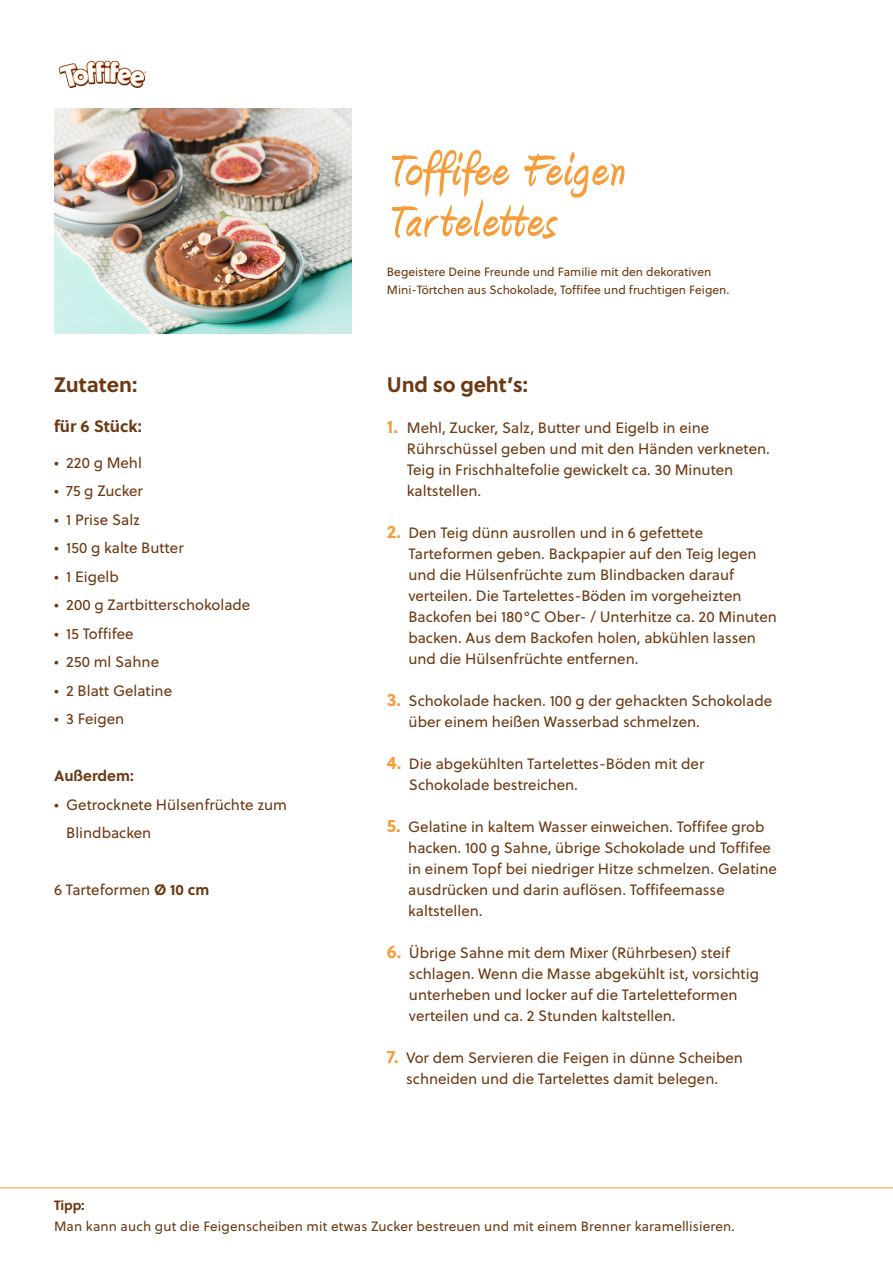
<style>
.page{position:relative;width:893px;height:1263px;background:#fff}
.page>*{position:absolute;margin:0;border:0;box-sizing:border-box;transform-origin:0 0}
.t1{font:700 51px/51px "Amienne";letter-spacing:.035em;color:#f69c38}
.t2{font:700 21px "Soleil";letter-spacing:-.005em;color:#6d3912}
.t3{font:700 16.5px "Soleil";color:#6d3912}
.t4{font:15px/21px "Soleil";color:#6d3912}
.t5{font:700 15px "Soleil";color:#6d3912}
.t6{font:13.5px "Soleil";letter-spacing:.01em;color:#6d3912}
.t7{font:700 13.5px "Soleil";color:#6d3912}
.t8{font:12px/18px "Soleil";color:#6d3912}
.s1{font-weight:700}
.s2{font-weight:700;font-size:18px;color:#f69c38}
</style>
<div class="page">
<img style="left:54px;top:108px;width:297px;height:226px">
<img style="left:59px;top:60px;width:88px;height:28px">
<hr style="left:0;top:1187px;width:893px;height:1px;background:#f69c38">
<h1 class="t1" style="left:387px;top:146px;width:239px">Toffifee Feigen<br>Tar telettes</h1>
<h2 class="t2" style="left:54px;top:368px;width:85px">Zutaten:</h2>
<p class="t3" style="left:54px;top:413px;width:89px">für 6 Stück:</p>
<p class="t4" style="left:54px;top:452px;width:89px">• 220 g Mehl</p>
<p class="t4" style="left:54px;top:480px;width:90px">• 75 g Zucker</p>
<p class="t4" style="left:54px;top:509px;width:88px">• 1 Prise Salz</p>
<p class="t4" style="left:54px;top:537px;width:131px">• 150 g kalte Butter</p>
<p class="t4" style="left:54px;top:566px;width:66px">• 1 Eigelb</p>
<p class="t4" style="left:54px;top:594px;width:198px">• 200 g Zartbitterschokolade</p>
<p class="t4" style="left:54px;top:623px;width:81px">• 15 Toffifee</p>
<p class="t4" style="left:54px;top:651px;width:107px">• 250 ml Sahne</p>
<p class="t4" style="left:54px;top:680px;width:120px">• 2 Blatt Gelatine</p>
<p class="t4" style="left:54px;top:708px;width:72px">• 3 Feigen</p>
<p class="t5" style="left:54px;top:764px;width:81px">Außerdem:</p>
<p class="t4" style="left:66px;top:790px;width:222px;line-height:28.5px;text-indent:-12px">• Getrocknete Hülsenfrüchte zum<br>Blindbacken</p>
<p class="t4" style="left:54px;top:879px;width:157px">6 Tarteformen <span class="s1">Ø 10 cm</span></p>
<p class="t8" style="left:387px;top:263px;width:344px">Begeistere Deine Freunde und Familie mit den dekorativen<br>Mini-Törtchen aus Schokolade, Toffifee und fruchtigen Feigen.</p>
<h2 class="t2" style="left:387px;top:368px;width:143px">Und so geht’s:</h2>
<p class="t4" style="left:407px;top:417px;width:365px;text-indent:-20px"><span class="s2">1.</span> Mehl, Zucker, Salz, Butter und Eigelb in eine Rührschüssel geben und mit den Händen verkneten.<br>Teig in Frischhaltefolie gewickelt ca. 30 Minuten kaltstellen.</p>
<p class="t4" style="left:408px;top:522px;width:370px;text-indent:-21px"><span class="s2">2.</span> Den Teig dünn ausrollen und in 6 gefettete Tarteformen geben. Backpapier auf den Teig legen und die Hülsenfrüchte zum Blindbacken darauf verteilen. Die Tartelettes-Böden im vorgeheizten Backofen bei 180°C Ober- / Unterhitze ca. 20 Minuten backen. Aus dem Backofen holen, abkühlen lassen und die Hülsenfrüchte entfernen.</p>
<p class="t4" style="left:409px;top:690px;width:365px;text-indent:-22px"><span class="s2">3.</span> Schokolade hacken. 100 g der gehackten Schokolade über einem heißen Wasserbad schmelzen.</p>
<p class="t4" style="left:409px;top:753px;width:297px;text-indent:-22px"><span class="s2">4.</span> Die abgekühlten Tartelettes-Böden mit der<br>Schokolade bestreichen.</p>
<p class="t4" style="left:408px;top:816px;width:370px;text-indent:-21px"><span class="s2">5.</span> Gelatine in kaltem Wasser einweichen. Toffifee grob hacken. 100 g Sahne, übrige Schokolade und Toffifee in einem Topf bei niedriger Hitze schmelzen. Gelatine ausdrücken und darin auflösen. Toffifeemasse kaltstellen.</p>
<p class="t4" style="left:409px;top:942px;width:352px;text-indent:-22px"><span class="s2">6.</span> Übrige Sahne mit dem Mixer (Rührbesen) steif schlagen. Wenn die Masse abgekühlt ist, vorsichtig unterheben und locker auf die Tarteletteformen verteilen und ca. 2 Stunden kaltstellen.</p>
<p class="t4" style="left:387px;top:1047px;width:358px;text-align:center"><span class="s2">7.</span> Vor dem Servieren die Feigen in dünne Scheiben schneiden und die Tartelettes damit belegen.</p>
<p class="t7" style="left:54px;top:1195px;width:32px">Tipp:</p>
<p class="t6" style="left:54px;top:1217px;width:682px">Man kann auch gut die Feigenscheiben mit etwas Zucker bestreuen und mit einem Brenner karamellisieren.</p>
</div>
